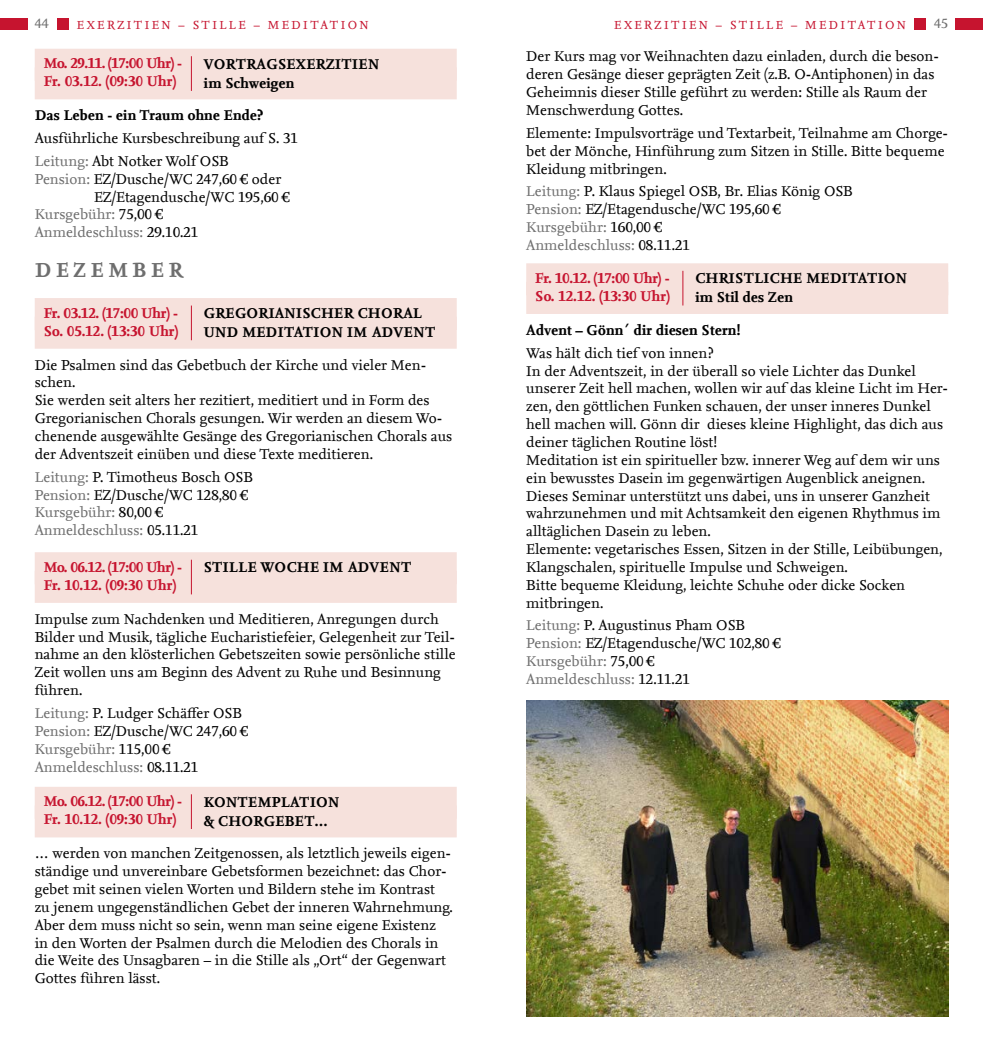
<style>
.page{position:relative;width:983px;height:1042px;background:#fff}
.page>*{position:absolute;margin:0;border:0;box-sizing:border-box;transform-origin:0 0}
.t1{font:700 21.35px "Nexus Serif Offc";letter-spacing:.2em;color:#6e6e6e}
.t2{font:14.88px/17.8px "Nexus Serif Offc";color:#000}
.t3{font:700 14.88px/18.7px "Nexus Serif Offc";color:#000}
.t4{font:700 14.88px/17.8px "Nexus Serif Offc";letter-spacing:-.01em;color:#c6142f}
.t5{font:14.88px "Nexus Serif Offc";color:#6e6e6e}
.t6{font:14px "Nexus Serif Offc";color:#6e6e6e}
.t7{font:12.25px "Nexus Serif Offc";letter-spacing:.2em;color:#c6142f}
.s1{color:#6e6e6e}
.s2{color:#000}
</style>
<div class="page">
<div style="left:0;top:18px;width:27px;height:12px;background:#c6142f"></div>
<div style="left:955px;top:18px;width:27px;height:12px;background:#c6142f"></div>
<div style="left:57px;top:18px;width:12px;height:12px;background:#c6142f"></div>
<div style="left:913px;top:18px;width:12px;height:12px;background:#c6142f"></div>
<div style="left:35px;top:49px;width:421px;height:32px;background:#f6e1dc"></div>
<div style="left:35px;top:67px;width:421px;height:32px;background:#f6e1dc"></div>
<div style="left:35px;top:298px;width:421px;height:32px;background:#f6e1dc"></div>
<div style="left:35px;top:317px;width:421px;height:32px;background:#f6e1dc"></div>
<div style="left:35px;top:552px;width:421px;height:32px;background:#f6e1dc"></div>
<div style="left:35px;top:571px;width:421px;height:32px;background:#f6e1dc"></div>
<div style="left:35px;top:787px;width:421px;height:32px;background:#f6e1dc"></div>
<div style="left:35px;top:805px;width:421px;height:32px;background:#f6e1dc"></div>
<hr style="left:191px;top:56px;width:1px;height:35px;background:#c6142f">
<hr style="left:191px;top:305px;width:1px;height:35px;background:#c6142f">
<hr style="left:191px;top:560px;width:1px;height:34px;background:#c6142f">
<hr style="left:191px;top:794px;width:1px;height:35px;background:#c6142f">
<div style="left:526px;top:263px;width:421px;height:32px;background:#f6e1dc"></div>
<div style="left:526px;top:282px;width:421px;height:32px;background:#f6e1dc"></div>
<hr style="left:682px;top:271px;width:1px;height:34px;background:#c6142f">
<img style="left:526px;top:700px;width:421px;height:316px">
<p class="t6" style="left:35px;top:16px;width:15px">44</p>
<p class="t7" style="left:77px;top:18px;width:293px">EXERZITIEN – STILLE – MEDITATION</p>
<p class="t7" style="left:614px;top:18px;width:293px">EXERZITIEN – STILLE – MEDITATION</p>
<p class="t6" style="left:933px;top:16px;width:15px">45</p>
<p class="t3" style="left:203px;top:55px;width:177px">VORTRAGSEXERZITIEN im Schweigen</p>
<p class="t3" style="left:35px;top:107px;width:230px">Das Leben - ein Traum ohne Ende?</p>
<p class="t2" style="left:35px;top:127px;width:265px;line-height:22.8px">Ausführliche Kursbeschreibung auf S. 31<br><span class="s1">Leitung:</span> Abt Notker Wolf OSB</p>
<p class="t2" style="left:35px;top:170px;width:248px"><span class="s1">Pension:</span> EZ/Dusche/WC 247,60 € oder</p>
<p class="t2" style="left:94px;top:188px;width:197px">EZ/Etagendusche/WC 195,60 €</p>
<p class="t5" style="left:35px;top:206px;width:130px">Kursgebühr: <span class="s2">75,00 €</span></p>
<p class="t5" style="left:35px;top:224px;width:165px">Anmeldeschluss: <span class="s2">29.10.21</span></p>
<h1 class="t1" style="left:35px;top:258px;width:149px">DEZEMBER</h1>
<p class="t3" style="left:203px;top:305px;width:233px">GREGORIANISCHER CHORAL<br>UND MEDITATION IM ADVENT</p>
<p class="t2" style="left:35px;top:356px;width:419px">Die Psalmen sind das Gebetbuch der Kirche und vieler Men&shy;schen.<br>Sie werden seit alters her rezitiert, meditiert und in Form des Gregorianischen Chorals gesungen. Wir werden an diesem Wo&shy;chenende ausgewählte Gesänge des Gregorianischen Chorals aus der Adventszeit einüben und diese Texte meditieren.</p>
<p class="t2" style="left:35px;top:468px;width:220px"><span class="s1">Leitung:</span> P. Timotheus Bosch OSB<br><span class="s1">Pension:</span> EZ/Dusche/WC 128,80 €<br><span class="s1">Kursgebühr:</span> 80,00 €<br><span class="s1">Anmeldeschluss:</span> 05.11.21</p>
<p class="t3" style="left:203px;top:559px;width:209px">STILLE WOCHE IM ADVENT</p>
<p class="t2" style="left:35px;top:610px;width:422px">Impulse zum Nachdenken und Meditieren, Anregungen durch Bilder und Musik, tägliche Eucharistiefeier, Gelegenheit zur Teil&shy;nahme an den klösterlichen Gebetszeiten sowie persönliche stille Zeit wollen uns am Beginn des Advent zu Ruhe und Besinnung führen.</p>
<p class="t2" style="left:35px;top:704px;width:215px"><span class="s1">Leitung:</span> P. Ludger Schäffer OSB<br><span class="s1">Pension:</span> EZ/Dusche/WC 247,60 €<br><span class="s1">Kursgebühr:</span> 115,00 €<br><span class="s1">Anmeldeschluss:</span> 08.11.21</p>
<p class="t3" style="left:203px;top:793px;width:137px">KONTEMPLATION &amp; CHORGEBET…</p>
<p class="t2" style="left:35px;top:845px;width:419px">… werden von manchen Zeitgenossen, als letztlich jeweils eigen&shy;ständige und unvereinbare Gebetsformen bezeichnet: das Chor&shy;gebet mit seinen vielen Worten und Bildern stehe im Kontrast zu jenem ungegenständlichen Gebet der inneren Wahrnehmung.<br>Aber dem muss nicht so sein, wenn man seine eigene Existenz in den Worten der Psalmen durch die Melodien des Chorals in die Weite des Unsagbaren – in die Stille als „Ort“ der Gegenwart Gottes führen lässt.</p>
<p class="t2" style="left:526px;top:48px;width:414px">Der Kurs mag vor Weihnachten dazu einladen, durch die beson&shy;deren Gesänge dieser geprägten Zeit (z.B. O-Antiphonen) in das Geheimnis dieser Stille geführt zu werden: Stille als Raum der Menschwerdung Gottes.</p>
<p class="t2" style="left:526px;top:124px;width:423px">Elemente: Impulsvorträge und Textarbeit, Teilnahme am Chorge&shy;bet der Mönche, Hinführung zum Sitzen in Stille. Bitte bequeme<br>Kleidung mitbringen.</p>
<p class="t2" style="left:526px;top:183px;width:328px"><span class="s1">Leitung:</span> P. Klaus Spiegel OSB, Br. Elias König OSB <span class="s1">Pension:</span> EZ/Etagendusche/WC 195,60 € <span class="s1">Kursgebühr:</span> 160,00 €<br><span class="s1">Anmeldeschluss:</span> 08.11.21</p>
<p class="t3" style="left:694px;top:270px;width:214px">CHRISTLICHE MEDITATION im Stil des Zen</p>
<p class="t3" style="left:526px;top:321px;width:216px">Advent – Gönn´ dir diesen Stern!</p>
<p class="t2" style="left:526px;top:344px;width:423px">Was hält dich tief von innen?<br>In der Adventszeit, in der überall so viele Lichter das Dunkel unserer Zeit hell machen, wollen wir auf das kleine Licht im Her&shy;zen, den göttlichen Funken schauen, der unser inneres Dunkel hell machen will. Gönn dir dieses kleine Highlight, das dich aus deiner täglichen Routine löst!<br>Meditation ist ein spiritueller bzw. innerer Weg auf dem wir uns ein bewusstes Dasein im gegenwärtigen Augenblick aneignen.<br>Dieses Seminar unterstützt uns dabei, uns in unserer Ganzheit wahrzunehmen und mit Achtsamkeit den eigenen Rhythmus im alltäglichen Dasein zu leben.<br>Elemente: vegetarisches Essen, Sitzen in der Stille, Leibübungen, Klangschalen, spirituelle Impulse und Schweigen.<br>Bitte bequeme Kleidung, leichte Schuhe oder dicke Socken mitbringen.</p>
<p class="t2" style="left:526px;top:617px;width:256px"><span class="s1">Leitung:</span> P. Augustinus Pham OSB<br><span class="s1">Pension:</span> EZ/Etagendusche/WC 102,80 €<br><span class="s1">Kursgebühr:</span> 75,00 €<br><span class="s1">Anmeldeschluss:</span> 12.11.21</p>
<p class="t4" style="left:43px;top:55px;width:141px">Mo. 29.11. (17:00 Uhr) -<br>Fr. 03.12. (09:30 Uhr)</p>
<p class="t4" style="left:535px;top:270px;width:136px">Fr. 10.12. (17:00 Uhr) -<br>So. 12.12. (13:30 Uhr)</p>
<p class="t4" style="left:43px;top:305px;width:136px">Fr. 03.12. (17:00 Uhr) -<br>So. 05.12. (13:30 Uhr)</p>
<p class="t4" style="left:43px;top:559px;width:141px">Mo. 06.12. (17:00 Uhr) -<br>Fr. 10.12. (09:30 Uhr)</p>
<p class="t4" style="left:43px;top:793px;width:141px">Mo. 06.12. (17:00 Uhr) -<br>Fr. 10.12. (09:30 Uhr)</p>
</div>
